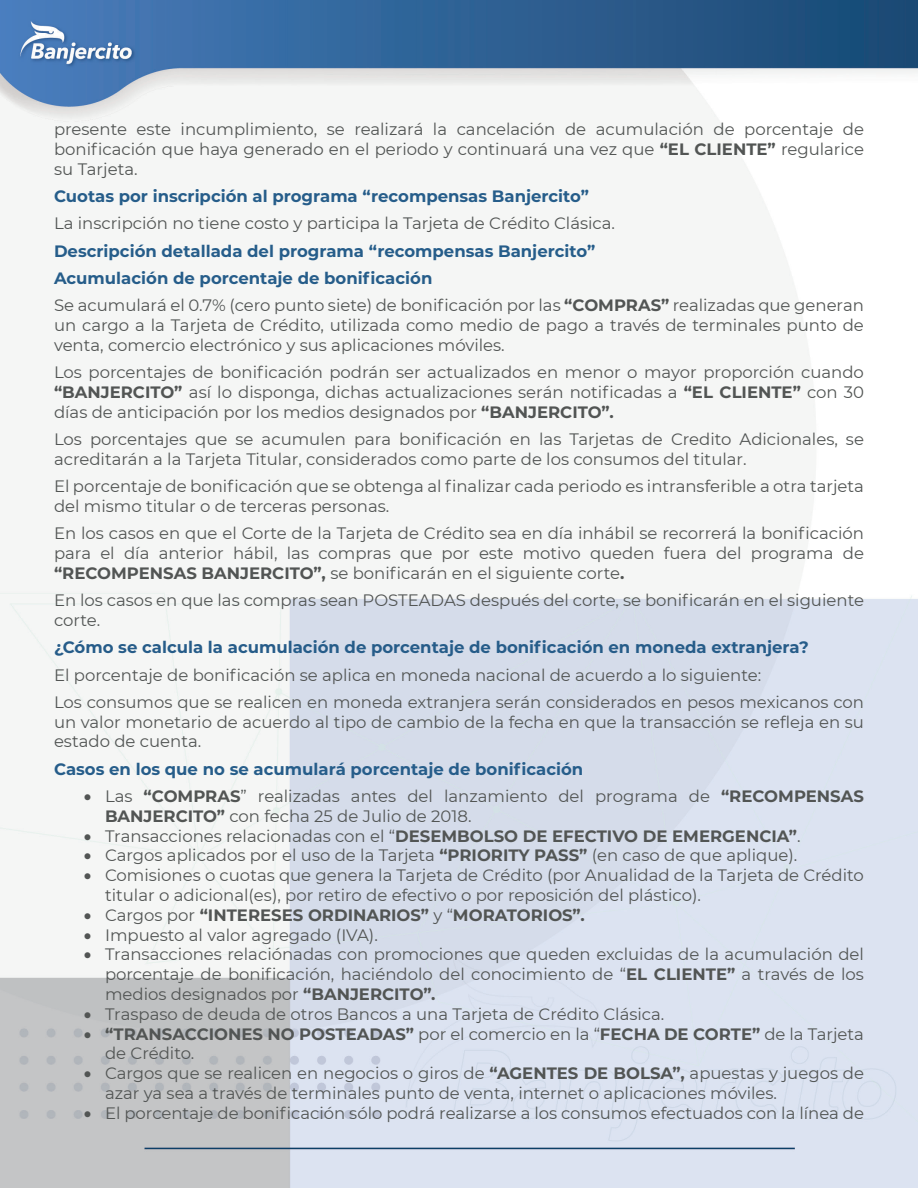
<style>
.page{position:relative;width:918px;height:1188px;background:#fff}
.page>*{position:absolute;margin:0;border:0;box-sizing:border-box;transform-origin:0 0}
.t1{font:16.5px/19.8px "Montserrat";color:#525554}
.t2{font:700 16.5px/27.3px "Montserrat";color:#265d8a}
.t3{font:700 16.5px/19.8px "Montserrat";color:#525554}
.t4{font:700 16.5px "Montserrat";color:#265c89}
.s1{font-weight:700}
.s2{font-weight:400;color:#525554}
.s3{color:#525554}
.s4{font-weight:400}
</style>
<div class="page">
<img style="left:0;top:0;width:918px;height:1188px">
<p class="t1" style="left:54px;top:119px;width:812px;text-align:justify">presente este incumplimiento, se realizará la cancelación de acumulación de porcentaje de bonificación que haya generado en el periodo y continuará una vez que <span class="s1">“EL CLIENTE”</span> regularice su Tarjeta.</p>
<p class="t2" style="left:54px;top:182px;width:537px">Cuotas por inscripción al programa “recompensas Banjercito”</p>
<p class="t1" style="left:54px;top:213px;width:563px">La inscripción no tiene costo y participa la Tarjeta de Crédito Clásica.</p>
<p class="t2" style="left:54px;top:236px;width:812px">Descripción detallada del programa “recompensas Banjercito”<br>Acumulación de porcentaje de bonificación<br><span class="s2">Se acumulará el 0.7% (cero punto siete) de bonificación por las</span> <span class="s3">“COMPRAS”</span> <span class="s2">realizadas que generan</span></p>
<p class="t1" style="left:54px;top:315px;width:811px">un cargo a la Tarjeta de Crédito, utilizada como medio de pago a través de terminales punto de venta, comercio electrónico y sus aplicaciones móviles.</p>
<p class="t1" style="left:54px;top:362px;width:812px;text-align:justify">Los porcentajes de bonificación podrán ser actualizados en menor o mayor proporción cuando <span class="s1">“BANJERCITO”</span> así lo disponga, dichas actualizaciones serán notificadas a <span class="s1">“EL CLIENTE”</span> con 30 días de anticipación por los medios designados por <span class="s1">“BANJERCITO”.</span></p>
<p class="t1" style="left:54px;top:429px;width:812px">Los porcentajes que se acumulen para bonificación en las Tarjetas de Credito Adicionales, se acreditarán a la Tarjeta Titular, considerados como parte de los consumos del titular.</p>
<p class="t1" style="left:54px;top:476px;width:812px">El porcentaje de bonificación que se obtenga al finalizar cada periodo es intransferible a otra tarjeta del mismo titular o de terceras personas.</p>
<p class="t1" style="left:54px;top:523px;width:812px;text-align:justify">En los casos en que el Corte de la Tarjeta de Crédito sea en día inhábil se recorrerá la bonificación para el día anterior hábil, las compras que por este motivo queden fuera del programa de <span class="s1">“RECOMPENSAS BANJERCITO”,</span> se bonificarán en el siguiente corte<span class="s1">.</span></p>
<p class="t1" style="left:54px;top:590px;width:812px">En los casos en que las compras sean POSTEADAS después del corte, se bonificarán en el siguiente corte.</p>
<p class="t4" style="left:54px;top:635px;width:756px">¿Cómo se calcula la acumulación de porcentaje de bonificación en moneda extranjera?</p>
<p class="t1" style="left:54px;top:660px;width:812px;line-height:27.3px">El porcentaje de bonificación se aplica en moneda nacional de acuerdo a lo siguiente:<br>Los consumos que se realicen en moneda extranjera serán considerados en pesos mexicanos con</p>
<p class="t1" style="left:54px;top:711px;width:812px">un valor monetario de acuerdo al tipo de cambio de la fecha en que la transacción se refleja en su estado de cuenta.</p>
<p class="t2" style="left:54px;top:754px;width:531px">Casos en los que no se acumulará porcentaje de bonificación</p>
<p class="t1" style="left:105px;top:786px;width:760px;text-indent:-21px">• Las <span class="s1">“COMPRAS</span>” realizadas antes del lanzamiento del programa de <span class="s1">“RECOMPENSAS<br>BANJERCITO”</span> con fecha 25 de Julio de 2018.</p>
<p class="t3" style="left:84px;top:825px;width:718px">• <span class="s4">Transacciones relacionadas con el “</span>DESEMBOLSO DE EFECTIVO DE EMERGENCIA”<span class="s4">.</span></p>
<p class="t1" style="left:84px;top:845px;width:715px">• Cargos aplicados por el uso de la Tarjeta <span class="s1">“PRIORITY PASS”</span> (en caso de que aplique).</p>
<p class="t1" style="left:105px;top:865px;width:760px;text-indent:-21px">• Comisiones o cuotas que genera la Tarjeta de Crédito (por Anualidad de la Tarjeta de Crédito titular o adicional(es), por retiro de efectivo o por reposición del plástico).</p>
<p class="t3" style="left:84px;top:904px;width:503px">• <span class="s4">Cargos por</span> “INTERESES ORDINARIOS” <span class="s4">y “</span>MORATORIOS”.</p>
<p class="t1" style="left:84px;top:924px;width:296px">• Impuesto al valor agregado (IVA).</p>
<p class="t1" style="left:105px;top:944px;width:760px;text-align:justify;text-indent:-21px">• Transacciones relaciónadas con promociones que queden excluidas de la acumulación del porcentaje de bonificación, haciéndolo del conocimiento de “<span class="s1">EL CLIENTE”</span> a través de los medios designados por <span class="s1">“BANJERCITO”.</span></p>
<p class="t1" style="left:84px;top:1003px;width:582px">• Traspaso de deuda de otros Bancos a una Tarjeta de Crédito Clásica.</p>
<p class="t3" style="left:105px;top:1023px;width:760px;text-indent:-21px">• “TRANSACCIONES NO POSTEADAS” <span class="s4">por el comercio en la “</span>FECHA DE CORTE” <span class="s4">de la Tarjeta de Crédito.</span></p>
<p class="t1" style="left:105px;top:1063px;width:761px;text-indent:-21px">• Cargos que se realicen en negocios o giros de <span class="s1">“AGENTES DE BOLSA”,</span> apuestas y juegos de azar ya sea a través de terminales punto de venta, internet o aplicaciones móviles.</p>
<p class="t1" style="left:84px;top:1102px;width:782px">• El porcentaje de bonificación sólo podrá realizarse a los consumos efectuados con la línea de</p>
</div>
